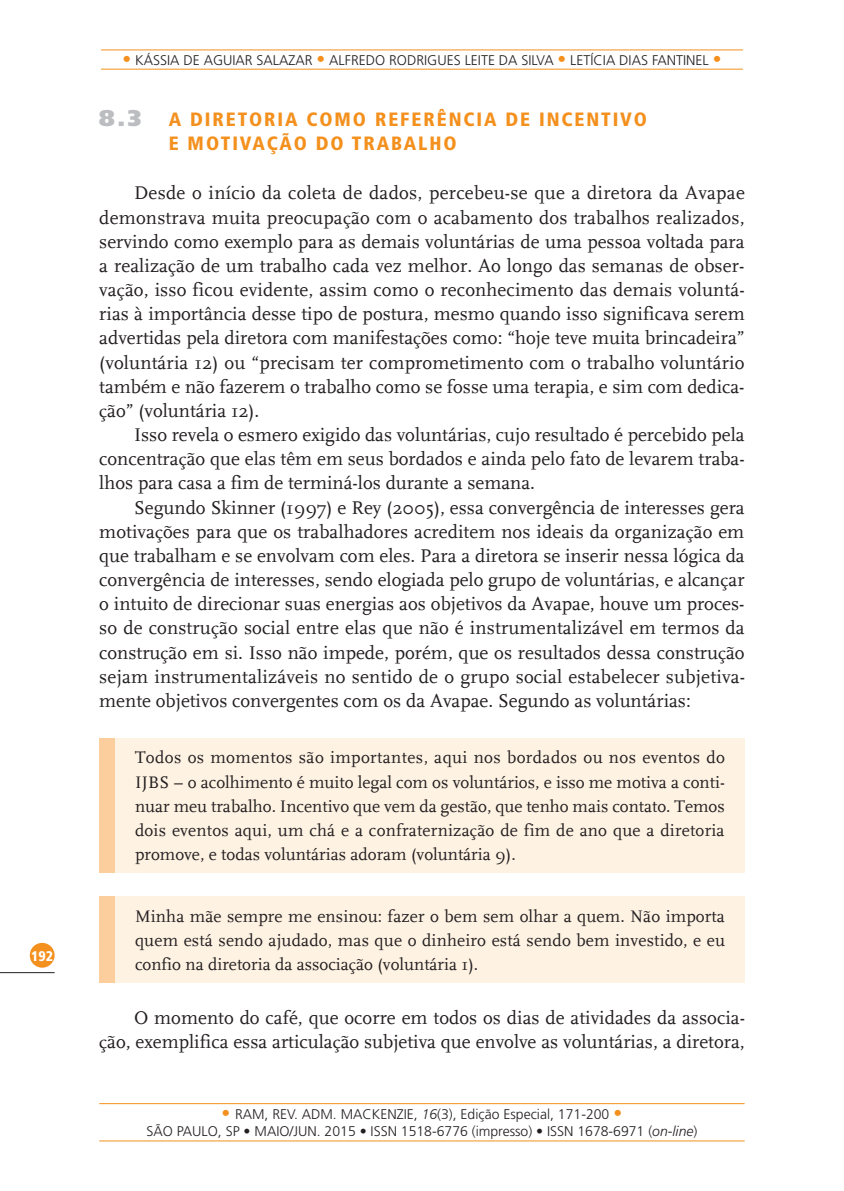
<style>
.page{position:relative;width:844px;height:1191px;background:#fff}
.page>*{position:absolute;margin:0;border:0;box-sizing:border-box;transform-origin:0 0}
.t1{font:19.25px/24.2px "FF Scala Definitiver";color:#231f20;text-align:justify}
.t2{font:900 condensed 19.25px/24.2px "Frutiger LT Std";letter-spacing:.1em;color:#f4901d}
.t3{font:17.5px/24.2px "FF Scala Definitiver";color:#231f20;text-align:justify}
.t4{font:300 14px/16.8px "Frutiger LT Std";color:#231f20;text-align:center}
.t5{font:900 condensed 14px "Frutiger LT Std";color:#fff}
.s1{font-size:17.5px;color:#f4901d}
.s2{font-stretch:normal;font-size:22.75px;color:#bcbdc0}
.s3{font-style:italic}
</style>
<div class="page">
<div style="left:30px;top:943px;width:25px;height:24px;background:#f4901d;border-radius:50%"></div>
<hr style="left:0;top:972px;width:55px;height:1px;background:#231f20">
<hr style="left:99px;top:1140px;width:645px;height:1px;background:#f4901d">
<hr style="left:99px;top:1103px;width:645px;height:1px;background:#f4901d">
<hr style="left:101px;top:49px;width:641px;height:1px;background:#f4901d">
<hr style="left:101px;top:69px;width:641px;height:1px;background:#f4901d">
<div style="left:99px;top:738px;width:16px;height:134px;background:#fcce9d"></div>
<div style="left:115px;top:738px;width:629px;height:134px;background:#fef2e3"></div>
<div style="left:99px;top:896px;width:16px;height:87px;background:#fcce9d"></div>
<div style="left:115px;top:896px;width:629px;height:87px;background:#fef2e3"></div>
<p class="t5" style="left:31px;top:947px;width:23px">192</p>
<p class="t4" style="left:122px;top:51px;width:600px"><span class="s1">•</span> KÁSSIA DE AGUIAR SALAZAR <span class="s1">•</span> ALFREDO RODRIGUES LEITE DA SILVA <span class="s1">•</span> LETÍCIA DIAS FANTINEL <span class="s1">•</span></p>
<p class="t2" style="left:169px;top:107px;width:479px;text-indent:-69px"><span class="s2">8.3</span> A DIRETORIA COMO REFERÊNCIA DE INCENTIVO<br>E MOTIVAÇÃO DO TRABALHO</p>
<p class="t1" style="left:99px;top:181px;width:647px;text-indent:35px">Desde o início da coleta de dados, percebeu-se que a diretora da Avapae demonstrava muita preocupação com o acabamento dos trabalhos realizados, servindo como exemplo para as demais voluntárias de uma pessoa voltada para a realização de um trabalho cada vez melhor. Ao longo das semanas de obser&shy;vação, isso ficou evidente, assim como o reconhecimento das demais voluntá&shy;rias à importância desse tipo de postura, mesmo quando isso significava serem advertidas pela diretora com manifestações como: “hoje teve muita brincadeira” (voluntária 12) ou “precisam ter comprometimento com o trabalho voluntário também e não fazerem o trabalho como se fosse uma terapia, e sim com dedica&shy;ção” (voluntária 12).</p>
<p class="t1" style="left:99px;top:423px;width:646px;text-indent:35px">Isso revela o esmero exigido das voluntárias, cujo resultado é percebido pela concentração que elas têm em seus bordados e ainda pelo fato de levarem traba&shy;lhos para casa a fim de terminá-los durante a semana.</p>
<p class="t1" style="left:99px;top:495px;width:647px;text-indent:35px">Segundo Skinner (1997) e Rey (2005), essa convergência de interesses gera motivações para que os trabalhadores acreditem nos ideais da organização em que trabalham e se envolvam com eles. Para a diretora se inserir nessa lógica da convergência de interesses, sendo elogiada pelo grupo de voluntárias, e alcançar o intuito de direcionar suas energias aos objetivos da Avapae, houve um proces&shy;so de construção social entre elas que não é instrumentalizável em termos da construção em si. Isso não impede, porém, que os resultados dessa construção sejam instrumentalizáveis no sentido de o grupo social estabelecer subjetiva&shy;mente objetivos convergentes com os da Avapae. Segundo as voluntárias:</p>
<p class="t3" style="left:135px;top:746px;width:591px">Todos os momentos são importantes, aqui nos bordados ou nos eventos do IJBS – o acolhimento é muito legal com os voluntários, e isso me motiva a conti&shy;nuar meu trabalho. Incentivo que vem da gestão, que tenho mais contato. Temos dois eventos aqui, um chá e a confraternização de fim de ano que a diretoria promove, e todas voluntárias adoram (voluntária 9).</p>
<p class="t3" style="left:135px;top:904px;width:591px">Minha mãe sempre me ensinou: fazer o bem sem olhar a quem. Não importa quem está sendo ajudado, mas que o dinheiro está sendo bem investido, e eu confio na diretoria da associação (voluntária 1).</p>
<p class="t1" style="left:99px;top:1006px;width:647px;text-align:right">O momento do café, que ocorre em todos os dias de atividades da associa&shy;ção, exemplifica essa articulação subjetiva que envolve as voluntárias, a diretora,</p>
<p class="t4" style="left:146px;top:1106px;width:552px"><span class="s1">•</span> RAM, REV. ADM. MACKENZIE, <span class="s3">16</span>(3), Edição Especial, 171-200 <span class="s1">•<br></span>SÃO PAULO, SP • MAIO/JUN. 2015 • ISSN 1518-6776 (impresso) • ISSN 1678-6971 (<span class="s3">on-line</span>)</p>
</div>
